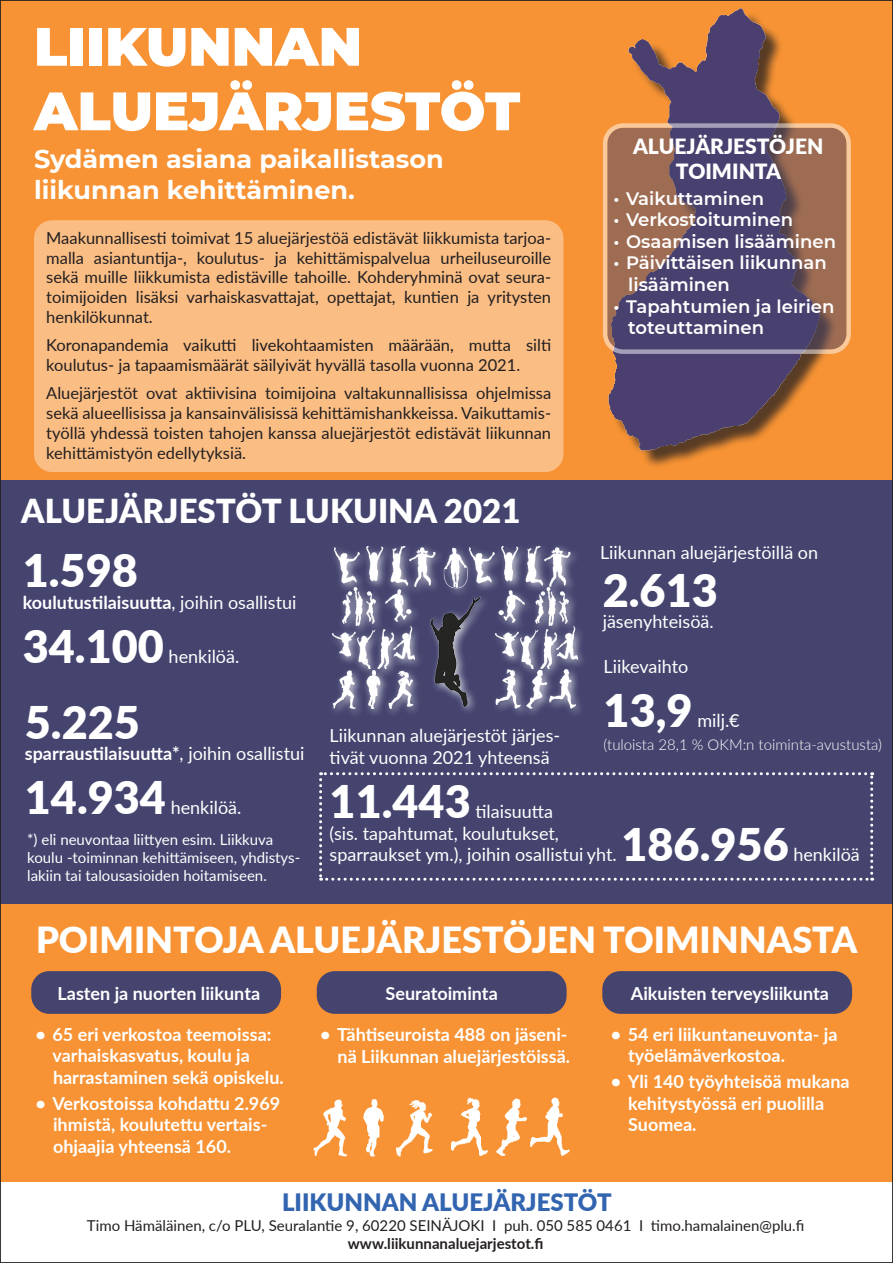
<style>
.page{position:relative;width:893px;height:1263px;background:#fff}
.page>*{position:absolute;margin:0;border:0;box-sizing:border-box;transform-origin:0 0}
.t1{font:900 54px/64.5px "Montserrat";color:#fff}
.t2{font:900 45px "Lato";color:#fff}
.t3{font:900 36px "Lato";color:#fff}
.t4{font:900 33px "Lato";color:#fff}
.t5{font:700 25.5px/30.6px "Montserrat";color:#fff}
.t6{font:900 24px "Lato";color:#3264b0}
.t7{font:900 21px/25.2px "Lato";color:#fff;text-align:center}
.t8{font:700 18px/21.6px "Lato";color:#fff}
.t9{font:18px/21.6px "Lato";color:#fff}
.t10{font:600 18px/21.6px "Montserrat";color:#fff}
.t11{font:16.5px/19.8px "Lato";color:#231f20;text-align:justify}
.t12{font:15px/18px "Lato";color:#fff}
.t13{font:15px "Lato";color:#231f20}
.t14{font:300 15px "Lato";color:#fff}
.t15{font:700 15px "Lato";color:#231f20}
.s1{font-weight:400}
</style>
<div class="page">
<div style="left:0;top:0;width:893px;height:1259px;background:#f79334"></div>
<div style="left:34px;top:220px;width:529px;height:252px;background:#fabd84;border-radius:18px"></div>
<div style="left:0;top:480px;width:893px;height:424px;background:#44446f"></div>
<div style="left:0;top:1182px;width:893px;height:81px;background:#fff"></div>
<div style="left:611px;top:12px;width:227px;height:456px;background:#231f20;opacity:.75"></div>
<img style="left:608px;top:8px;width:223px;height:448px">
<svg style="left:605px;top:126px;width:244px;height:226px;fill:#48416f"></svg>
<div style="left:603px;top:123px;width:248px;height:231px;border:4px solid #fff;border-radius:18px"></div>
<div style="left:31px;top:971px;width:250px;height:43px;background:#44446f;border-radius:18px"></div>
<div style="left:602px;top:971px;width:250px;height:43px;background:#44446f;border-radius:18px"></div>
<div style="left:317px;top:971px;width:250px;height:43px;background:#44446f;border-radius:18px"></div>
<img style="left:313px;top:1099px;width:120px;height:58px">
<img style="left:451px;top:1097px;width:119px;height:59px">
<div style="left:328px;top:541px;width:260px;height:178px;background:#fff;opacity:.75"></div>
<img style="left:332px;top:546px;width:103px;height:41px">
<img style="left:332px;top:625px;width:82px;height:84px">
<img style="left:468px;top:546px;width:103px;height:41px">
<img style="left:495px;top:625px;width:82px;height:84px">
<img style="left:430px;top:593px;width:54px;height:116px">
<img style="left:340px;top:587px;width:37px;height:41px">
<img style="left:533px;top:587px;width:37px;height:41px">
<img style="left:385px;top:587px;width:30px;height:37px">
<img style="left:495px;top:589px;width:30px;height:37px">
<img style="left:442px;top:546px;width:26px;height:45px">
<svg style="left:319px;top:772px;width:554px;height:109px"></svg>
<p class="t1" style="left:34px;top:11px;width:488px">LIIKUNNAN<br>ALUEJÄRJESTÖT</p>
<p class="t5" style="left:34px;top:143px;width:411px">Sydämen asiana paikallistason liikunnan kehittäminen.</p>
<p class="t11" style="left:46px;top:227px;width:506px">Maakunnallisesti toimivat 15 aluejärjestöä edistävät liikkumista tarjoa&shy;malla asiantuntija-, koulutus- ja kehittämispalvelua urheiluseuroille sekä muille liikkumista edistäville tahoille. Kohderyhminä ovat seura&shy;toimijoiden lisäksi varhaiskasvattajat, opettajat, kuntien ja yritysten henkilökunnat.</p>
<p class="t11" style="left:46px;top:335px;width:506px">Koronapandemia vaikutti livekohtaamisten määrään, mutta silti koulutus- ja tapaamismäärät säilyivät hyvällä tasolla vuonna 2021.</p>
<p class="t11" style="left:46px;top:383px;width:506px">Aluejärjestöt ovat aktiivisina toimijoina valtakunnallisissa ohjelmissa sekä alueellisissa ja kansainvälisissä kehittämishankkeissa. Vaikuttamis&shy;työllä yhdessä toisten tahojen kanssa aluejärjestöt edistävät liikunnan kehittämistyön edellytyksiä.</p>
<p class="t4" style="left:21px;top:486px;width:501px">ALUEJÄRJESTÖT LUKUINA 2021</p>
<p class="t7" style="left:633px;top:133px;width:192px">ALUEJÄRJESTÖJEN<br>TOIMINTA</p>
<p class="t10" style="left:613px;top:187px;width:152px">• Vaikuttaminen</p>
<p class="t10" style="left:613px;top:208px;width:181px">• Verkostoituminen</p>
<p class="t10" style="left:613px;top:230px;width:224px">• Osaamisen lisääminen</p>
<p class="t10" style="left:628px;top:251px;width:200px;text-indent:-15px">• Päivittäisen liikunnan lisääminen</p>
<p class="t10" style="left:628px;top:295px;width:208px;text-indent:-15px">• Tapahtumien ja leirien toteuttaminen</p>
<p class="t2" style="left:23px;top:537px;width:117px">1.598</p>
<p class="t8" style="left:23px;top:591px;width:275px">koulutustilaisuutta<span class="s1">, joihin osallistui</span></p>
<p class="t2" style="left:23px;top:613px;width:143px">34.100</p>
<p class="t9" style="left:169px;top:645px;width:72px">henkilöä.</p>
<p class="t2" style="left:25px;top:688px;width:117px">5.225</p>
<p class="t8" style="left:25px;top:742px;width:281px">sparraustilaisuutta*<span class="s1">, joihin osallistui</span></p>
<p class="t2" style="left:25px;top:764px;width:143px">14.934</p>
<p class="t9" style="left:171px;top:796px;width:72px">henkilöä.</p>
<p class="t12" style="left:27px;top:830px;width:275px">*) eli neuvontaa liittyen esim. Liikkuva koulu -toiminnan kehittämiseen, yhdistys&shy;lakiin tai talousasioiden hoitamiseen.</p>
<p class="t9" style="left:600px;top:541px;width:220px">Liikunnan aluejärjestöillä on</p>
<p class="t2" style="left:603px;top:556px;width:117px">2.613</p>
<p class="t9" style="left:603px;top:610px;width:113px">jäsenyhteisöä.</p>
<p class="t9" style="left:604px;top:655px;width:86px">Liikevaihto</p>
<p class="t2" style="left:604px;top:677px;width:91px">13,9</p>
<p class="t9" style="left:697px;top:709px;width:44px">milj.€</p>
<p class="t14" style="left:604px;top:734px;width:280px">(tuloista 28,1 % OKM:n toiminta-avustusta)</p>
<p class="t9" style="left:330px;top:724px;width:232px">Liikunnan aluejärjestöt järjes&shy;tivät vuonna 2021 yhteensä</p>
<p class="t2" style="left:330px;top:768px;width:143px">11.443</p>
<p class="t9" style="left:330px;top:800px;width:289px;text-indent:146px">tilaisuutta<br>(sis. tapahtumat, koulutukset, sparraukset ym.), joihin osallistui yht.</p>
<p class="t2" style="left:621px;top:810px;width:169px">186.956</p>
<p class="t9" style="left:793px;top:843px;width:68px">henkilöä</p>
<p class="t3" style="left:36px;top:913px;width:823px">POIMINTOJA ALUEJÄRJESTÖJEN TOIMINNASTA</p>
<p class="t8" style="left:58px;top:981px;width:204px">Lasten ja nuorten liikunta</p>
<p class="t8" style="left:386px;top:981px;width:114px">Seuratoiminta</p>
<p class="t8" style="left:631px;top:982px;width:200px">Aikuisten terveysliikunta</p>
<p class="t8" style="left:628px;top:1022px;width:211px;text-indent:-17px">• 54 eri liikuntaneuvonta- ja työelämäverkostoa.</p>
<p class="t8" style="left:628px;top:1070px;width:223px;text-indent:-17px">• Yli 140 työyhteisöä mukana kehitystyössä eri puolilla<br>Suomea.</p>
<p class="t8" style="left:53px;top:1022px;width:233px;text-indent:-17px">• 65 eri verkostoa teemoissa: varhaiskasvatus, koulu ja harrastaminen sekä opiskelu.</p>
<p class="t8" style="left:53px;top:1091px;width:229px;text-indent:-17px">• Verkostoissa kohdattu 2.969 ihmistä, koulutettu vertais&shy;ohjaajia yhteensä 160.</p>
<p class="t8" style="left:320px;top:1023px;width:252px;text-align:right">• Tähtiseuroista 488 on jäseni&shy;nä Liikunnan aluejärjestöissä.</p>
<p class="t6" style="left:282px;top:1184px;width:331px">LIIKUNNAN ALUEJÄRJESTÖT</p>
<p class="t13" style="left:87px;top:1215px;width:719px">Timo Hämäläinen, c/o PLU, Seuralantie 9, 60220 SEINÄJOKI I puh. 050 585 0461 I timo.hamalainen@plu.fi</p>
<p class="t15" style="left:348px;top:1233px;width:197px">www.liikunnanaluejarjestot.fi</p>
</div>
